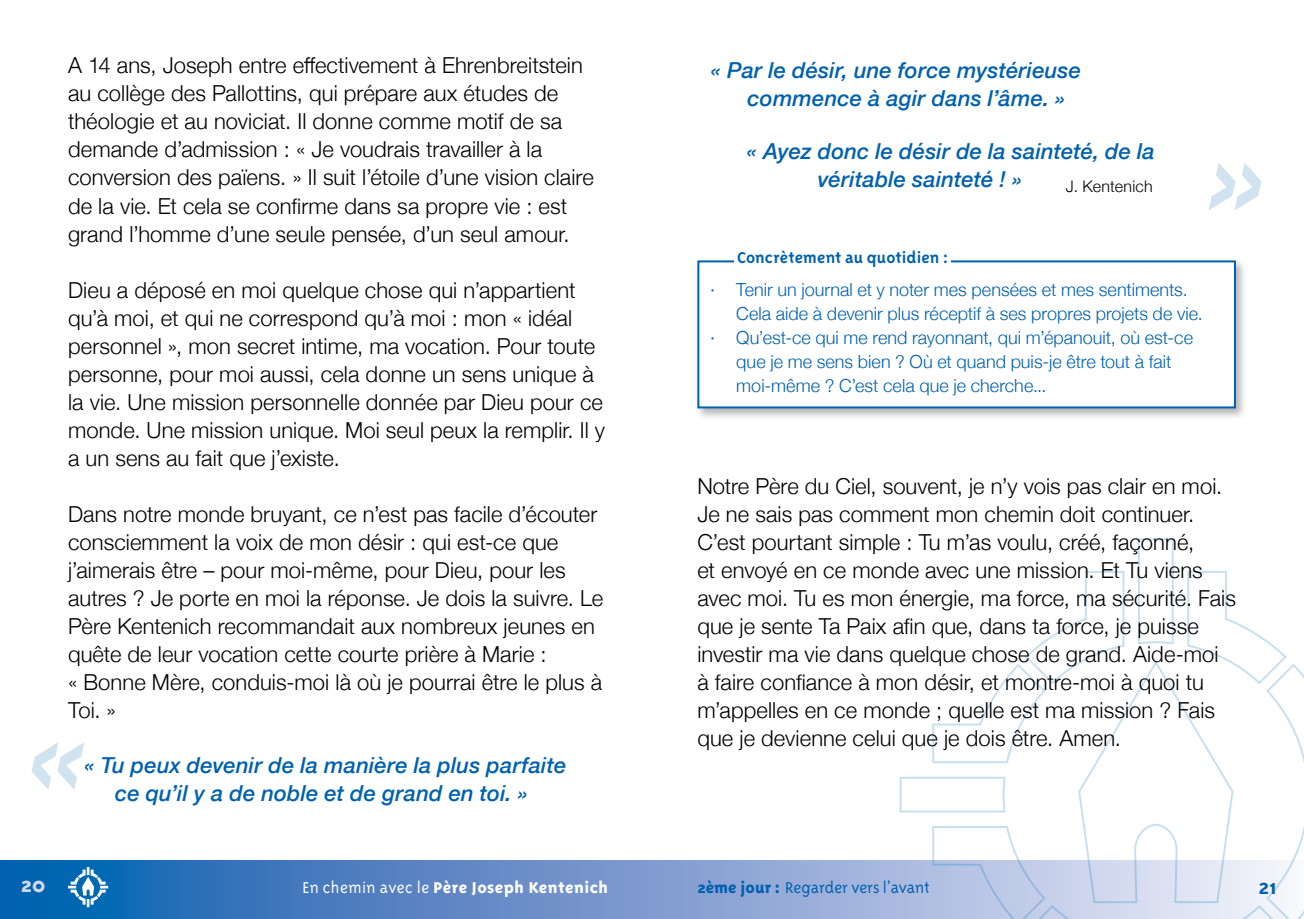
<style>
.page{position:relative;width:1304px;height:919px;background:#fff}
.page>*{position:absolute;margin:0;border:0;box-sizing:border-box;transform-origin:0 0}
.t1{font:800 24px "Triplex Sans OT";color:#d1d8ee}
.t2{font:700 24px "Triplex Sans OT";color:#0061af}
.t3{font:300 22px/28px "Helvetica Neue";letter-spacing:.005em;color:#000}
.t4{font:italic 500 22px/28px "Helvetica Neue";letter-spacing:.005em;color:#0061af}
.t5{font:300 18px "Helvetica Neue";color:#0061af}
.t6{font:800 18px "Triplex Sans OT";letter-spacing:.025em;color:#fff}
.t7{font:300 18px "Triplex Sans OT";color:#0061af}
.t8{font:700 18px "Triplex Sans OT";letter-spacing:.005em;color:#0061af}
.t9{font:300 16px "Helvetica Neue";letter-spacing:.015em;color:#000}
.s1{font-weight:800}
.s2{font-weight:300}
</style>
<div class="page">
<svg style="left:0;top:860px;width:900px;height:58px;background:#5b89c5"></svg>
<svg style="left:900px;top:538px;width:404px;height:380px"></svg>
<svg style="left:68px;top:866px;width:40px;height:41px"></svg>
<div style="left:694px;top:257px;width:554px;height:164px;background:#000;opacity:.3"></div>
<div style="left:697px;top:260px;width:539px;height:148px;background:#fff;border:2px solid #0061af"></div>
<svg style="left:32px;top:742px;width:52px;height:47px"></svg>
<svg style="left:1209px;top:163px;width:52px;height:47px"></svg>
<div style="left:734px;top:248px;width:216px;height:21px;background:#fff"></div>
<p class="t3" style="left:68px;top:50px;width:527px">A 14 ans, Joseph entre effectivement à Ehrenbreitstein au collège des Pallottins, qui prépare aux études de théologie et au noviciat. Il donne comme motif de sa demande d’admission : « Je voudrais travailler à la conversion des païens. » Il suit l’étoile d’une vision claire de la vie. Et cela se confirme dans sa propre vie : est grand l’homme d’une seule pensée, d’un seul amour.</p>
<p class="t3" style="left:68px;top:274px;width:539px">Dieu a déposé en moi quelque chose qui n’appartient qu’à moi, et qui ne correspond qu’à moi : mon « idéal personnel », mon secret intime, ma vocation. Pour toute personne, pour moi aussi, cela donne un sens unique à la vie. Une mission personnelle donnée par Dieu pour ce monde. Une mission unique. Moi seul peux la remplir. Il y a un sens au fait que j’existe.</p>
<p class="t3" style="left:68px;top:498px;width:537px">Dans notre monde bruyant, ce n’est pas facile d’écouter consciemment la voix de mon désir : qui est-ce que j’aimerais être – pour moi-même, pour Dieu, pour les autres ? Je porte en moi la réponse. Je dois la suivre. Le Père Kentenich recommandait aux nombreux jeunes en quête de leur vocation cette courte prière à Marie :<br>« Bonne Mère, conduis-moi là où je pourrai être le plus à Toi. »</p>
<p class="t4" style="left:84px;top:749px;width:483px;text-align:center">« Tu peux devenir de la manière la plus parfaite ce qu’il y a de noble et de grand en toi. »</p>
<p class="t4" style="left:748px;top:55px;width:335px;text-indent:-37px">« Par le désir, une force mystérieuse commence à agir dans l’âme. »</p>
<p class="t4" style="left:818px;top:136px;width:338px;text-indent:-71px">« Ayez donc le désir de la sainteté, de la véritable sainteté ! »</p>
<p class="t9" style="left:1066px;top:173px;width:88px">J. Kentenich</p>
<p class="t8" style="left:737px;top:247px;width:212px">Concrètement au quotidien :</p>
<p class="t5" style="left:710px;top:274px;width:479px">· Tenir un journal et y noter mes pensées et mes sentiments.</p>
<p class="t5" style="left:736px;top:298px;width:468px">Cela aide à devenir plus réceptif à ses propres projets de vie.</p>
<p class="t5" style="left:710px;top:322px;width:484px">· Qu’est-ce qui me rend rayonnant, qui m’épanouit, où est-ce</p>
<p class="t5" style="left:736px;top:346px;width:437px">que je me sens bien ? Où et quand puis-je être tout à fait</p>
<p class="t5" style="left:736px;top:370px;width:312px">moi-même ? C’est cela que je cherche...</p>
<p class="t3" style="left:697px;top:470px;width:540px">Notre Père du Ciel, souvent, je n’y vois pas clair en moi.<br>Je ne sais pas comment mon chemin doit continuer.<br>C’est pourtant simple : Tu m’as voulu, créé, façonné,<br>et envoyé en ce monde avec une mission. Et Tu viens avec moi. Tu es mon énergie, ma force, ma sécurité. Fais que je sente Ta Paix afin que, dans ta force, je puisse investir ma vie dans quelque chose de grand. Aide-moi<br>à faire confiance à mon désir, et montre-moi à quoi tu m’appelles en ce monde ; quelle est ma mission ? Fais que je devienne celui que je dois être. Amen.</p>
<p class="t7" style="left:697px;top:877px;width:234px"><span class="s1">2ème jour :</span> Regarder vers l’avant</p>
<p class="t1" style="left:21px;top:870px;width:26px">20</p>
<p class="t6" style="left:302px;top:877px;width:307px"><span class="s2">En chemin avec le</span> Père Joseph Kentenich</p>
<p class="t2" style="left:1259px;top:872px;width:20px">21</p>
</div>
